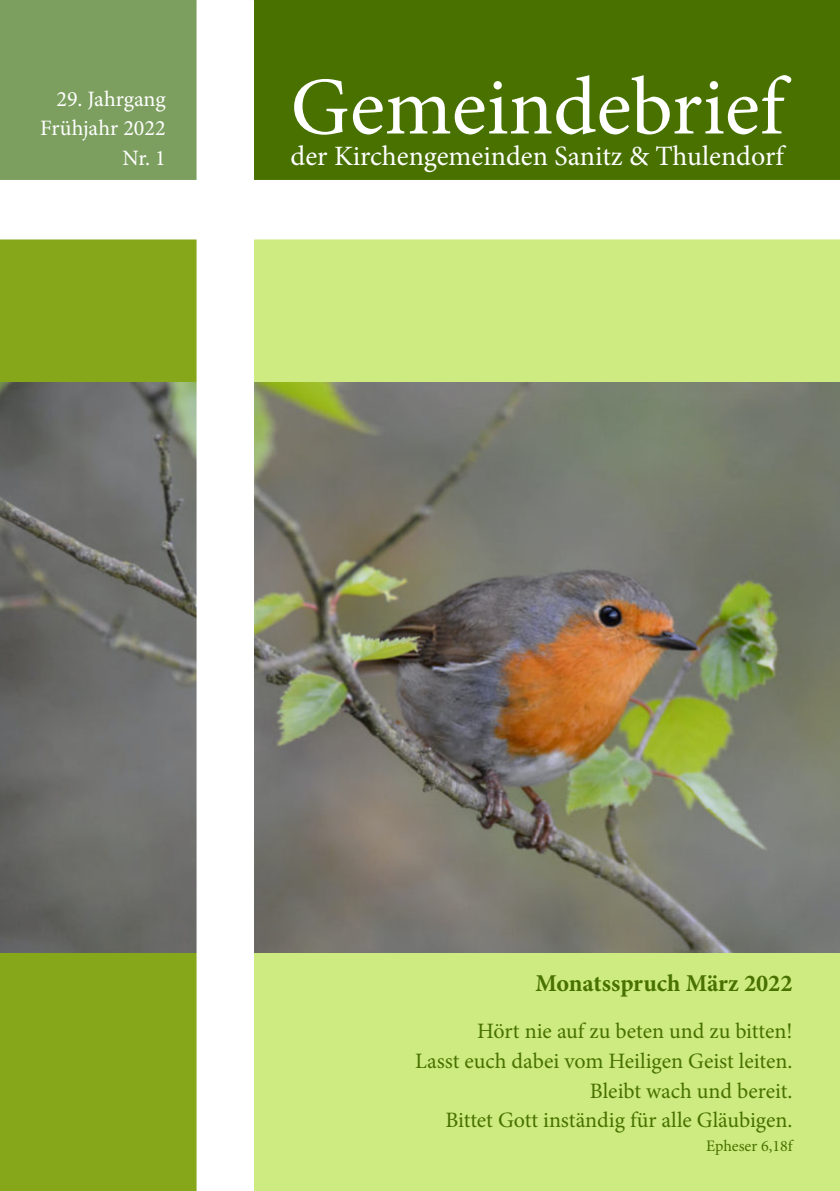
<style>
.page{position:relative;width:840px;height:1191px;background:#fff}
.page>*{position:absolute;margin:0;border:0;box-sizing:border-box;transform-origin:0 0}
.t1{font:82px "Minion Pro";color:#fff}
.t2{font:28px "Minion Pro";color:#fff}
.t3{font:700 24.2px "Minion Pro";color:#487100}
.t4{font:22px/29.6px "Minion Pro";color:#487100;text-align:right}
.t5{font:22px/29.6px "Minion Pro";color:#fff;text-align:right}
.t6{font:16px "Minion Pro";color:#487100}
</style>
<div class="page">
<div style="left:254px;top:239px;width:585px;height:952px;background:#cdeb80"></div>
<div style="left:254px;top:0;width:585px;height:180px;background:#487100"></div>
<div style="left:0;top:239px;width:196px;height:952px;background:#85a719"></div>
<div style="left:0;top:0;width:196px;height:180px;background:#7c9f5f"></div>
<img style="left:0;top:383px;width:839px;height:569px">
<svg style="left:196px;top:0;width:58px;height:1191px"></svg>
<svg style="left:196px;top:180px;width:58px;height:59px"></svg>
<p class="t5" style="left:40px;top:84px;width:127px">29. Jahrgang<br>Frühjahr 2022<br>Nr. 1</p>
<h1 class="t1" style="left:290px;top:52px;width:494px">Gemeindebrief</h1>
<p class="t2" style="left:290px;top:137px;width:494px">der Kirchengemeinden Sanitz &amp; Thulendorf</p>
<p class="t3" style="left:535px;top:966px;width:258px">Monatsspruch März 2022</p>
<p class="t4" style="left:415px;top:1016px;width:378px">Hört nie auf zu beten und zu bitten!<br>Lasst euch dabei vom Heiligen Geist leiten.<br>Bleibt wach und bereit.<br>Bittet Gott inständig für alle Gläubigen.</p>
<p class="t6" style="left:706px;top:1135px;width:88px">Epheser 6,18f</p>
</div>
